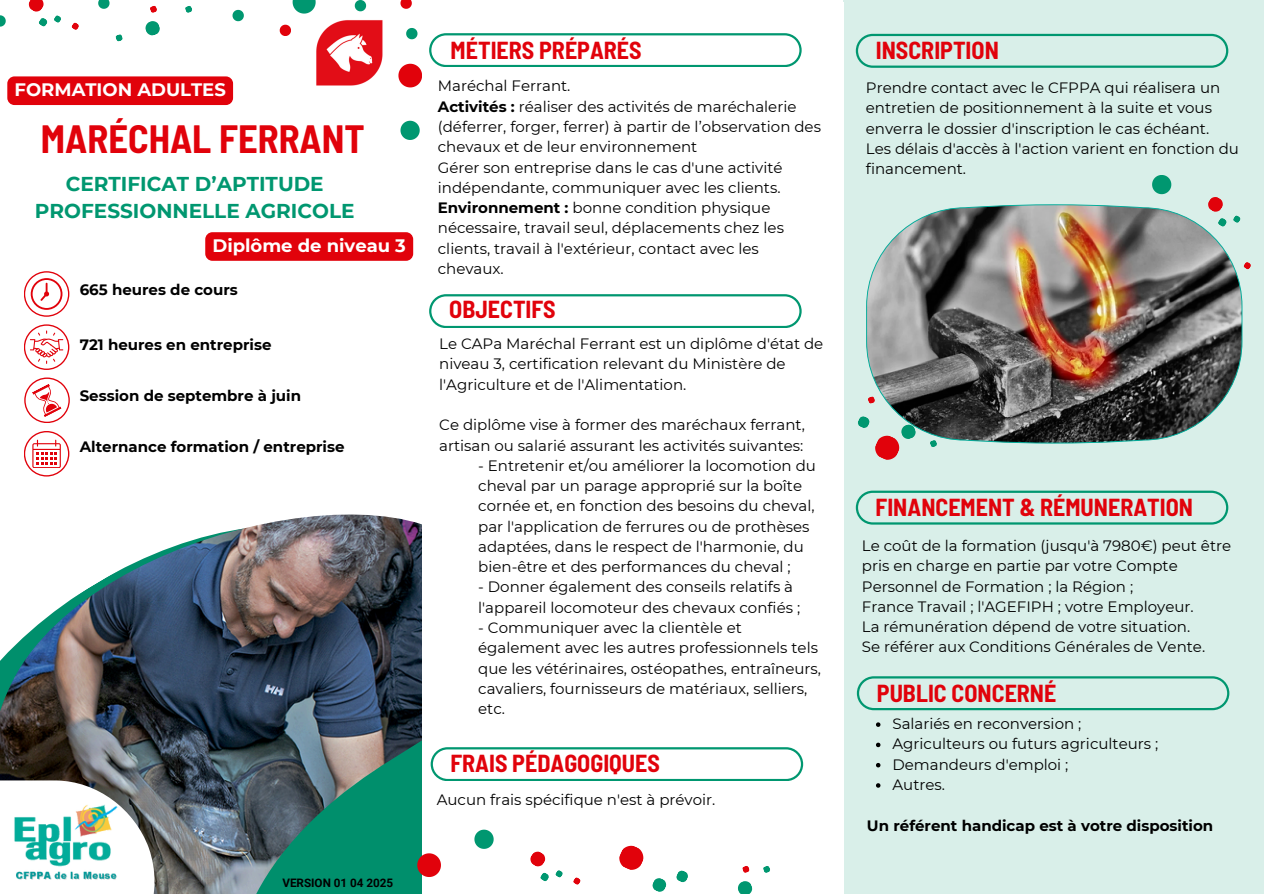
<style>
.page{position:relative;width:1264px;height:894px;background:#fff}
.page>*{position:absolute;margin:0;border:0;box-sizing:border-box;transform-origin:0 0}
.t1{font:700 semi-condensed 38.55px "Barlow";color:#e1020b}
.t2{font:700 semi-condensed 24px "Barlow";color:#e1020b}
.t3{font:700 19.95px/27px "Montserrat";color:#009770;text-align:center}
.t4{font:700 18px "Montserrat";color:#fff}
.t5{font:15px/20.2px "Montserrat";color:#000}
.t6{font:700 15px "Montserrat";color:#000}
.t7{font:700 11.7px "Roboto";color:#000}
.s1{font-weight:700}
</style>
<div class="page">
<img style="left:0;top:514px;width:422px;height:379px">
<img style="left:316px;top:20px;width:67px;height:66px">
<svg style="left:24px;top:324px;width:45px;height:46px"></svg>
<svg style="left:24px;top:377px;width:46px;height:46px"></svg>
<svg style="left:24px;top:431px;width:45px;height:45px"></svg>
<svg style="left:24px;top:271px;width:45px;height:46px"></svg>
<svg style="left:280px;top:25px;width:11px;height:11px"></svg>
<svg style="left:232px;top:10px;width:12px;height:11px"></svg>
<svg style="left:292px;top:0;width:23px;height:13px"></svg>
<svg style="left:355px;top:0;width:11px;height:11px"></svg>
<svg style="left:400px;top:0;width:12px;height:9px"></svg>
<svg style="left:406px;top:28px;width:11px;height:11px"></svg>
<svg style="left:398px;top:64px;width:24px;height:23px"></svg>
<svg style="left:0;top:15px;width:6px;height:12px"></svg>
<svg style="left:400px;top:121px;width:19px;height:19px"></svg>
<svg style="left:98px;top:0;width:11px;height:9px"></svg>
<svg style="left:185px;top:6px;width:7px;height:7px"></svg>
<svg style="left:145px;top:6px;width:15px;height:30px"></svg>
<svg style="left:115px;top:34px;width:8px;height:8px"></svg>
<svg style="left:71px;top:22px;width:8px;height:8px"></svg>
<svg style="left:28px;top:0;width:33px;height:27px"></svg>
<div style="left:7px;top:76px;width:226px;height:29px;background:#e1020b;border-radius:7px"></div>
<div style="left:205px;top:232px;width:208px;height:29px;background:#e1020b;border-radius:7px"></div>
<div style="left:843px;top:0;width:420px;height:893px;background:#d9efe9"></div>
<img style="left:866px;top:204px;width:376px;height:239px">
<svg style="left:1152px;top:175px;width:19px;height:19px"></svg>
<svg style="left:1243px;top:262px;width:8px;height:8px"></svg>
<svg style="left:1205px;top:197px;width:36px;height:31px"></svg>
<svg style="left:867px;top:395px;width:8px;height:9px"></svg>
<svg style="left:929px;top:439px;width:8px;height:8px"></svg>
<svg style="left:858px;top:414px;width:59px;height:46px"></svg>
<svg style="left:855px;top:490px;width:373px;height:34px"></svg>
<svg style="left:855px;top:34px;width:373px;height:34px"></svg>
<svg style="left:856px;top:676px;width:373px;height:33px"></svg>
<svg style="left:876px;top:722px;width:4px;height:4px"></svg>
<svg style="left:876px;top:742px;width:4px;height:5px"></svg>
<svg style="left:876px;top:763px;width:4px;height:4px"></svg>
<svg style="left:876px;top:783px;width:4px;height:4px"></svg>
<svg style="left:0;top:780px;width:154px;height:113px"></svg>
<img style="left:13px;top:804px;width:106px;height:77px">
<svg style="left:429px;top:33px;width:372px;height:34px"></svg>
<svg style="left:676px;top:870px;width:12px;height:13px"></svg>
<svg style="left:619px;top:845px;width:48px;height:47px"></svg>
<svg style="left:417px;top:853px;width:24px;height:23px"></svg>
<svg style="left:474px;top:829px;width:19px;height:19px"></svg>
<svg style="left:763px;top:866px;width:7px;height:7px"></svg>
<svg style="left:738px;top:866px;width:15px;height:27px"></svg>
<svg style="left:573px;top:877px;width:8px;height:8px"></svg>
<svg style="left:530px;top:851px;width:33px;height:31px"></svg>
<svg style="left:429px;top:294px;width:372px;height:34px"></svg>
<svg style="left:430px;top:747px;width:373px;height:33px"></svg>
<p class="t4" style="left:15px;top:78px;width:213px">FORMATION ADULTES</p>
<p class="t1" style="left:41px;top:114px;width:325px">MARÉCHAL FERRANT</p>
<p class="t3" style="left:35px;top:170px;width:321px">CERTIFICAT D’APTITUDE<br>PROFESSIONNELLE AGRICOLE</p>
<p class="t4" style="left:212px;top:234px;width:195px">Diplôme de niveau 3</p>
<p class="t6" style="left:80px;top:280px;width:160px">665 heures de cours</p>
<p class="t6" style="left:80px;top:335px;width:193px">721 heures en entreprise</p>
<p class="t6" style="left:80px;top:386px;width:223px">Session de septembre à juin</p>
<p class="t6" style="left:80px;top:437px;width:266px">Alternance formation / entreprise</p>
<p class="t7" style="left:282px;top:875px;width:112px">VERSION 01 04 2025</p>
<p class="t2" style="left:450px;top:35px;width:192px">MÉTIERS PRÉPARÉS</p>
<h2 class="t5" style="left:438px;top:76px;width:134px">Maréchal Ferrant.</h2>
<p class="t5" style="left:438px;top:96px;width:385px"><span class="s1">Activités :</span> réaliser des activités de maréchalerie (déferrer, forger, ferrer) à partir de l’observation des chevaux et de leur environnement</p>
<p class="t5" style="left:438px;top:157px;width:346px">Gérer son entreprise dans le cas d'une activité indépendante, communiquer avec les clients.</p>
<p class="t5" style="left:438px;top:197px;width:347px"><span class="s1">Environnement :</span> bonne condition physique nécessaire, travail seul, déplacements chez les clients, travail à l'extérieur, contact avec les chevaux.</p>
<p class="t2" style="left:449px;top:294px;width:108px">OBJECTIFS</p>
<h6 class="t5" style="left:439px;top:333px;width:385px">Le CAPa Maréchal Ferrant est un diplôme d'état de niveau 3, certification relevant du Ministère de l'Agriculture et de l'Alimentation.</h6>
<h2 class="t5" style="left:439px;top:414px;width:367px">Ce diplôme vise à former des maréchaux ferrant, artisan ou salarié assurant les activités suivantes:</h2>
<p class="t5" style="left:478px;top:455px;width:339px">- Entretenir et/ou améliorer la locomotion du cheval par un parage approprié sur la boîte cornée et, en fonction des besoins du cheval, par l'application de ferrures ou de prothèses adaptées, dans le respect de l'harmonie, du bien-être et des performances du cheval ;</p>
<p class="t5" style="left:478px;top:576px;width:323px">- Donner également des conseils relatifs à l'appareil locomoteur des chevaux confiés ;</p>
<p class="t5" style="left:478px;top:617px;width:344px">- Communiquer avec la clientèle et également avec les autres professionnels tels que les vétérinaires, ostéopathes, entraîneurs, cavaliers, fournisseurs de matériaux, selliers, etc.</p>
<p class="t2" style="left:450px;top:747px;width:211px">FRAIS PÉDAGOGIQUES</p>
<h2 class="t5" style="left:437px;top:789px;width:280px">Aucun frais spécifique n'est à prévoir.</h2>
<p class="t2" style="left:875px;top:35px;width:124px">INSCRIPTION</p>
<h4 class="t5" style="left:865px;top:77px;width:356px">Prendre contact avec le CFPPA qui réalisera un entretien de positionnement à la suite et vous enverra le dossier d'inscription le cas échéant.</h4>
<p class="t5" style="left:865px;top:138px;width:374px">Les délais d'accès à l'action varient en fonction du financement.</p>
<p class="t2" style="left:875px;top:492px;width:319px">FINANCEMENT &amp; RÉMUNERATION</p>
<p class="t5" style="left:861px;top:535px;width:371px">Le coût de la formation (jusqu'à 7980€) peut être pris en charge en partie par votre Compte<br>Personnel de Formation ; la Région ;</p>
<p class="t5" style="left:861px;top:596px;width:333px">France Travail ; l'AGEFIPH ; votre Employeur.</p>
<p class="t5" style="left:861px;top:616px;width:330px">La rémunération dépend de votre situation.</p>
<p class="t5" style="left:861px;top:636px;width:345px">Se référer aux Conditions Générales de Vente.</p>
<h1 class="t2" style="left:876px;top:677px;width:181px">PUBLIC CONCERNÉ</h1>
<p class="t5" style="left:892px;top:713px;width:190px">Salariés en reconversion ;</p>
<p class="t5" style="left:892px;top:733px;width:267px">Agriculteurs ou futurs agriculteurs ;</p>
<p class="t5" style="left:892px;top:754px;width:177px">Demandeurs d'emploi ;</p>
<h5 class="t5" style="left:892px;top:774px;width:54px">Autres.</h5>
<h6 class="t6" style="left:867px;top:815px;width:348px">Un référent handicap est à votre disposition</h6>
</div>
